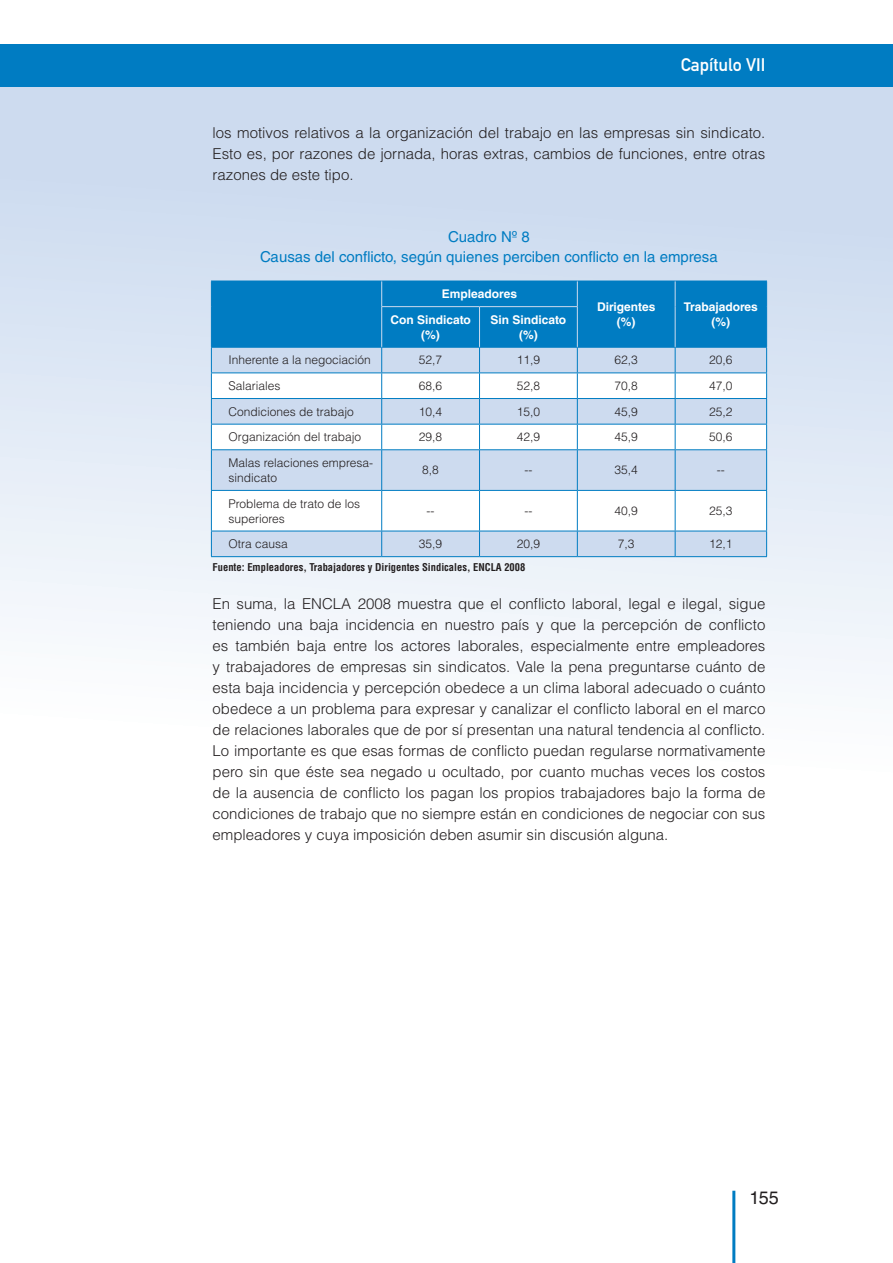
<style>
.page{position:relative;width:893px;height:1263px;background:#fff}
.page>*{position:absolute;margin:0;border:0;box-sizing:border-box;transform-origin:0 0}
.t1{font:18px "DIN Mittelschrift Std";color:#fff}
.t2{font:18px "Helvetica LT Std";color:#231f20}
.t3{font:300 15px/21px "Helvetica LT Std";color:#231f20;text-align:justify}
.t4{font:15px/19.5px "Helvetica LT Std";color:#007cc2;text-align:center}
.t5{font:300 12px/15px "Helvetica LT Std";color:#231f20}
.t6{font:700 12px/15px "Helvetica LT Std";color:#fff;text-align:center}
.t7{font:700 condensed 10.5px "Helvetica LT Std";color:#231f20}
</style>
<div class="page">
<div style="left:0;top:79px;width:893px;height:1184px;background:linear-gradient(to bottom,#cfddf0,#fff)"></div>
<div style="left:0;top:44px;width:893px;height:43px;background:#007cc2"></div>
<hr style="left:732px;top:1191px;width:3px;height:72px;background:#007cc2">
<div style="left:212px;top:532px;width:554px;height:24px;background:#cddbef"></div>
<svg style="left:212px;top:450px;width:554px;height:81px;fill:#cddbef"></svg>
<hr style="left:211px;top:449px;width:171px;height:1px;background:#007cc2">
<hr style="left:211px;top:450px;width:1px;height:40px;background:#007cc2">
<hr style="left:382px;top:449px;width:97px;height:1px;background:#007cc2">
<hr style="left:381px;top:450px;width:1px;height:40px;background:#007cc2">
<hr style="left:479px;top:449px;width:98px;height:1px;background:#007cc2">
<hr style="left:479px;top:450px;width:1px;height:40px;background:#007cc2">
<hr style="left:577px;top:449px;width:98px;height:1px;background:#007cc2">
<hr style="left:577px;top:450px;width:1px;height:40px;background:#007cc2">
<hr style="left:675px;top:449px;width:92px;height:1px;background:#007cc2">
<hr style="left:675px;top:450px;width:1px;height:40px;background:#007cc2">
<hr style="left:766px;top:450px;width:1px;height:40px;background:#007cc2">
<hr style="left:211px;top:490px;width:171px;height:1px;background:#007cc2">
<hr style="left:211px;top:491px;width:1px;height:40px;background:#007cc2">
<hr style="left:382px;top:490px;width:97px;height:1px;background:#007cc2">
<hr style="left:381px;top:491px;width:1px;height:40px;background:#007cc2">
<hr style="left:479px;top:490px;width:98px;height:1px;background:#007cc2">
<hr style="left:479px;top:491px;width:1px;height:40px;background:#007cc2">
<hr style="left:577px;top:490px;width:98px;height:1px;background:#007cc2">
<hr style="left:577px;top:491px;width:1px;height:40px;background:#007cc2">
<hr style="left:675px;top:490px;width:92px;height:1px;background:#007cc2">
<hr style="left:675px;top:491px;width:1px;height:40px;background:#007cc2">
<hr style="left:766px;top:491px;width:1px;height:40px;background:#007cc2">
<hr style="left:211px;top:531px;width:171px;height:1px;background:#007cc2">
<svg style="left:211px;top:531px;width:1px;height:25px"></svg>
<hr style="left:382px;top:531px;width:97px;height:1px;background:#007cc2">
<svg style="left:381px;top:531px;width:1px;height:25px"></svg>
<hr style="left:479px;top:531px;width:98px;height:1px;background:#007cc2">
<svg style="left:479px;top:531px;width:1px;height:25px"></svg>
<hr style="left:577px;top:531px;width:98px;height:1px;background:#007cc2">
<svg style="left:577px;top:531px;width:1px;height:25px"></svg>
<hr style="left:675px;top:531px;width:92px;height:1px;background:#007cc2">
<svg style="left:675px;top:531px;width:1px;height:25px"></svg>
<svg style="left:766px;top:531px;width:1px;height:25px"></svg>
<hr style="left:211px;top:556px;width:171px;height:1px;background:#007cc2">
<hr style="left:382px;top:556px;width:97px;height:1px;background:#007cc2">
<hr style="left:479px;top:556px;width:98px;height:1px;background:#007cc2">
<hr style="left:577px;top:556px;width:98px;height:1px;background:#007cc2">
<hr style="left:675px;top:556px;width:92px;height:1px;background:#007cc2">
<svg style="left:211px;top:281px;width:556px;height:168px"></svg>
<hr style="left:675px;top:307px;width:1px;height:40px;background:#cddbef">
<hr style="left:381px;top:306px;width:98px;height:1px;background:#cddbef">
<hr style="left:381px;top:307px;width:1px;height:40px;background:#cddbef">
<hr style="left:479px;top:306px;width:99px;height:1px;background:#cddbef">
<hr style="left:479px;top:307px;width:1px;height:40px;background:#cddbef">
<hr style="left:577px;top:307px;width:1px;height:40px;background:#cddbef">
<p class="t1" style="left:681px;top:54px;width:86px">Capítulo VII</p>
<p class="t3" style="left:213px;top:122px;width:554px">los motivos relativos a la organización del trabajo en las empresas sin sindicato.<br>Esto es, por razones de jornada, horas extras, cambios de funciones, entre otras razones de este tipo.</p>
<p class="t4" style="left:260px;top:227px;width:459px">Cuadro Nº 8<br>Causas del conflicto, según quienes perciben conflicto en la empresa</p>
<p class="t6" style="left:442px;top:286px;width:77px">Empleadores</p>
<p class="t6" style="left:597px;top:299px;width:60px">Dirigentes (%)</p>
<p class="t6" style="left:684px;top:299px;width:75px">Trabajadores</p>
<p class="t6" style="left:390px;top:312px;width:82px">Con Sindicato</p>
<p class="t6" style="left:711px;top:314px;width:20px">(%)</p>
<p class="t6" style="left:421px;top:327px;width:20px">(%)</p>
<p class="t6" style="left:490px;top:312px;width:77px">Sin Sindicato (%)</p>
<p class="t5" style="left:228px;top:352px;width:144px">Inherente a la negociación</p>
<p class="t5" style="left:419px;top:352px;width:25px">52,7</p>
<p class="t5" style="left:517px;top:352px;width:25px">11,9</p>
<p class="t5" style="left:615px;top:352px;width:25px">62,3</p>
<p class="t5" style="left:709px;top:352px;width:25px">20,6</p>
<p class="t5" style="left:228px;top:378px;width:54px">Salariales</p>
<p class="t5" style="left:419px;top:378px;width:25px">68,6</p>
<p class="t5" style="left:517px;top:378px;width:25px">52,8</p>
<p class="t5" style="left:615px;top:378px;width:25px">70,8</p>
<p class="t5" style="left:709px;top:378px;width:25px">47,0</p>
<p class="t5" style="left:228px;top:404px;width:127px">Condiciones de trabajo</p>
<p class="t5" style="left:419px;top:404px;width:25px">10,4</p>
<p class="t5" style="left:517px;top:404px;width:25px">15,0</p>
<p class="t5" style="left:615px;top:404px;width:25px">45,9</p>
<p class="t5" style="left:709px;top:404px;width:25px">25,2</p>
<p class="t5" style="left:228px;top:429px;width:134px">Organización del trabajo</p>
<p class="t5" style="left:419px;top:429px;width:25px">29,8</p>
<p class="t5" style="left:517px;top:429px;width:25px">42,9</p>
<p class="t5" style="left:615px;top:429px;width:25px">45,9</p>
<p class="t5" style="left:709px;top:429px;width:25px">50,6</p>
<p class="t5" style="left:228px;top:455px;width:146px">Malas relaciones empresa&shy;sindicato</p>
<p class="t5" style="left:422px;top:462px;width:18px">8,8</p>
<p class="t5" style="left:524px;top:462px;width:9px">--</p>
<p class="t5" style="left:615px;top:462px;width:25px">35,4</p>
<p class="t5" style="left:717px;top:462px;width:9px">--</p>
<p class="t5" style="left:228px;top:496px;width:133px">Problema de trato de los superiores</p>
<p class="t5" style="left:427px;top:503px;width:9px">--</p>
<p class="t5" style="left:524px;top:503px;width:9px">--</p>
<p class="t5" style="left:615px;top:503px;width:25px">40,9</p>
<p class="t5" style="left:709px;top:503px;width:25px">25,3</p>
<p class="t5" style="left:228px;top:536px;width:61px">Otra causa</p>
<p class="t5" style="left:419px;top:536px;width:25px">35,9</p>
<p class="t5" style="left:517px;top:536px;width:25px">20,9</p>
<p class="t5" style="left:618px;top:536px;width:18px">7,3</p>
<p class="t5" style="left:709px;top:536px;width:25px">12,1</p>
<p class="t7" style="left:213px;top:560px;width:314px">Fuente: Empleadores, Trabajadores y Dirigentes Sindicales, ENCLA 2008</p>
<p class="t3" style="left:213px;top:593px;width:554px">En suma, la ENCLA 2008 muestra que el conflicto laboral, legal e ilegal, sigue teniendo una baja incidencia en nuestro país y que la percepción de conflicto es también baja entre los actores laborales, especialmente entre empleadores y trabajadores de empresas sin sindicatos. Vale la pena preguntarse cuánto de esta baja incidencia y percepción obedece a un clima laboral adecuado o cuánto obedece a un problema para expresar y canalizar el conflicto laboral en el marco de relaciones laborales que de por sí presentan una natural tendencia al conflicto.<br>Lo importante es que esas formas de conflicto puedan regularse normativamente pero sin que éste sea negado u ocultado, por cuanto muchas veces los costos de la ausencia de conflicto los pagan los propios trabajadores bajo la forma de condiciones de trabajo que no siempre están en condiciones de negociar con sus empleadores y cuya imposición deben asumir sin discusión alguna.</p>
<p class="t2" style="left:749px;top:1187px;width:31px">155</p>
</div>
